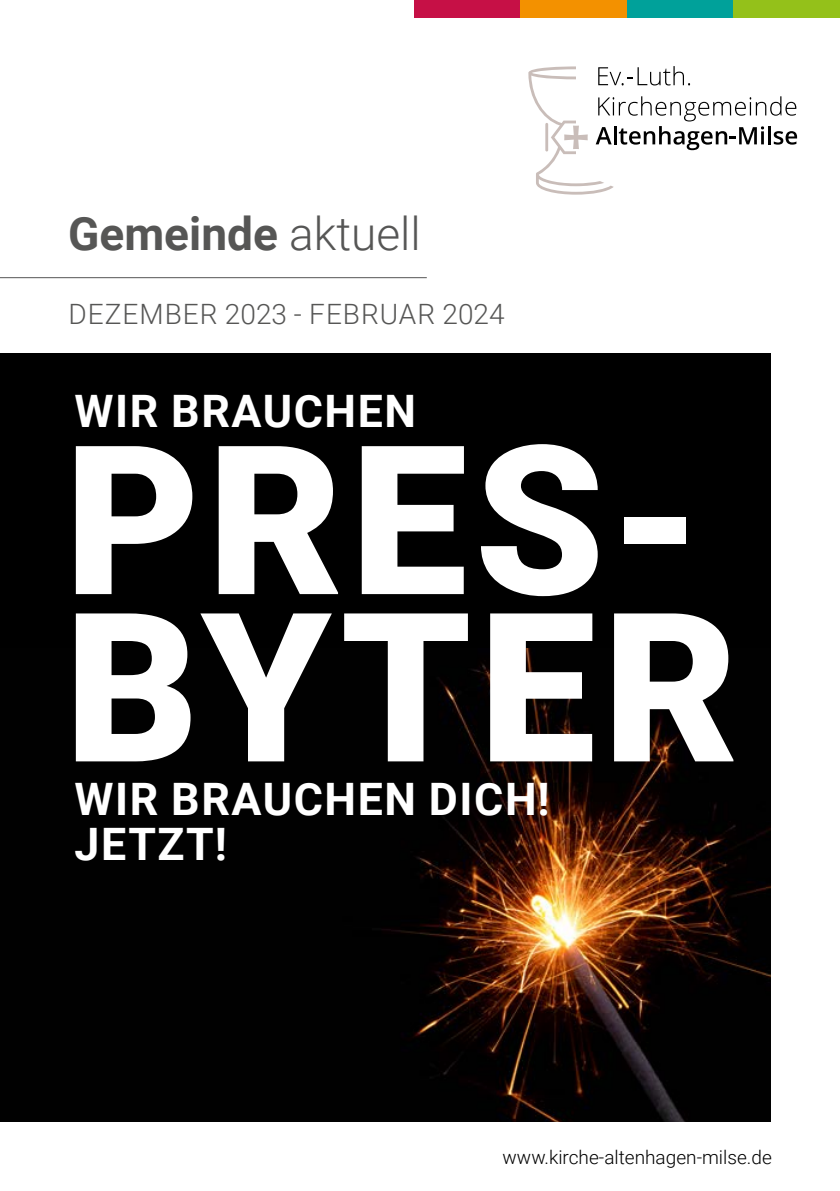
<style>
.page{position:relative;width:840px;height:1191px;background:#fff}
.page>*{position:absolute;margin:0;border:0;box-sizing:border-box;transform-origin:0 0}
.t1{font:900 208px/167.2px "Roboto";letter-spacing:.035em;color:#fff}
.t2{font:700 46px "Roboto";color:#565655}
.t3{font:700 44.8px/45.6px "Roboto";letter-spacing:.035em;color:#fff}
.t4{font:300 28px "Roboto";letter-spacing:.035em;color:#565655}
.t5{font:300 19px "Roboto";color:#000}
.s1{font-weight:300}
</style>
<div class="page">
<div style="left:0;top:354px;width:770px;height:769px;background:#000"></div>
<img style="left:0;top:648px;width:770px;height:475px">
<svg style="left:528px;top:66px;width:268px;height:129px"></svg>
<div style="left:414px;top:0;width:106px;height:17px;background:#c61046"></div>
<div style="left:520px;top:0;width:106px;height:17px;background:#f39100"></div>
<div style="left:626px;top:0;width:107px;height:17px;background:#00a19a"></div>
<div style="left:733px;top:0;width:106px;height:17px;background:#94c11a"></div>
<svg style="left:839px;top:0;width:1px;height:17px"></svg>
<hr style="left:0;top:277px;width:426px;height:1px;background:#565655">
<p class="t2" style="left:68px;top:202px;width:354px">Gemeinde <span class="s1">aktuell</span></p>
<p class="t4" style="left:69px;top:294px;width:437px">DEZEMBER 2023 - FEBRUAR 2024</p>
<p class="t3" style="left:74px;top:386px;width:343px">WIR BRAUCHEN</p>
<h1 class="t1" style="left:65px;top:429px;width:675px">PRES-<br>BYTER</h1>
<p class="t3" style="left:74px;top:774px;width:476px">WIR BRAUCHEN DICH!<br>JETZT!</p>
<p class="t5" style="left:502px;top:1144px;width:270px">www.kirche-altenhagen-milse.de</p>
</div>
